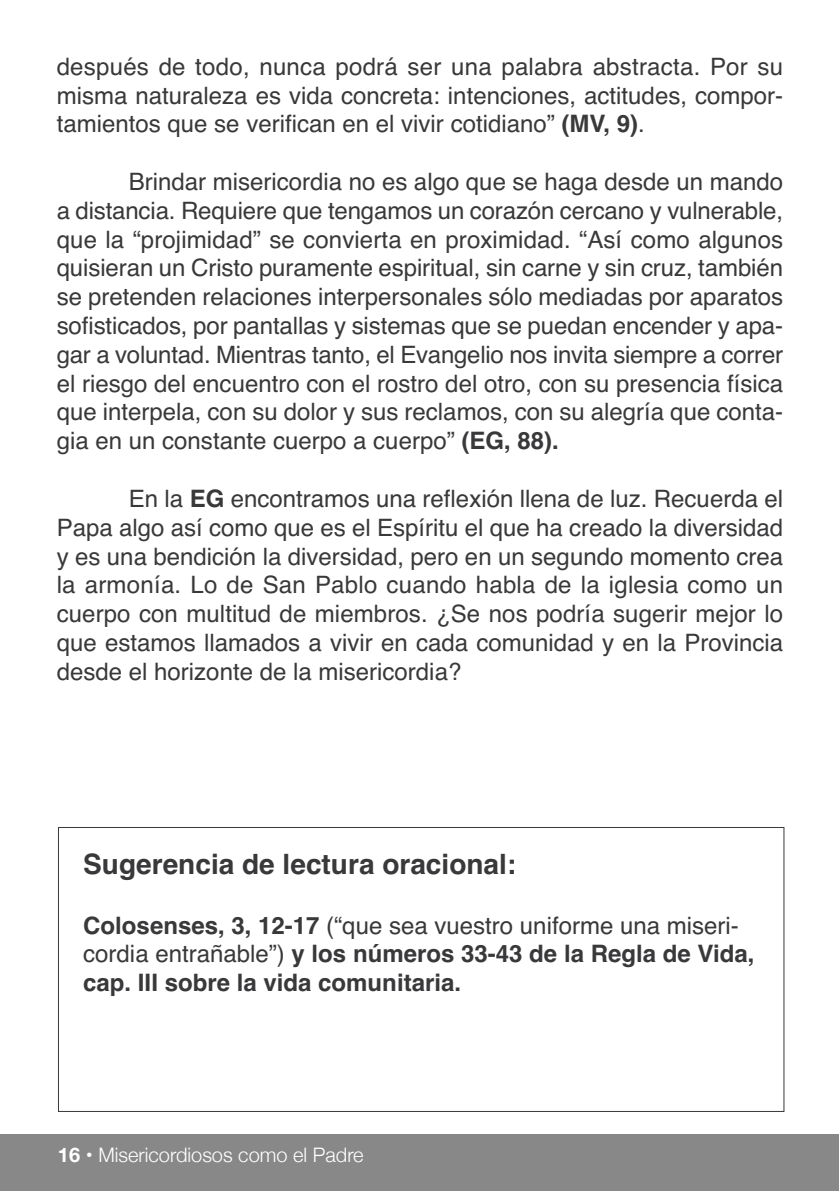
<style>
.page{position:relative;width:840px;height:1191px;background:#fff}
.page>*{position:absolute;margin:0;border:0;box-sizing:border-box;transform-origin:0 0}
.t1{font:700 28px "Helvetica";color:#39383a}
.t2{font:24px/28.8px "Helvetica";color:#39383a;text-align:justify}
.t3{font:700 24px/28.8px "Helvetica";color:#39383a}
.t4{font:20px "font 000000001 c 240 c 52";color:#fff}
.s1{font-weight:700}
.s2{font-weight:400}
</style>
<div class="page">
<div style="left:0;top:1134px;width:838px;height:57px;background:#888889"></div>
<p class="t2" style="left:57px;top:53px;width:727px">después de todo, nunca podrá ser una palabra abstracta. Por su misma naturaleza es vida concreta: intenciones, actitudes, compor&shy;tamientos que se verifican en el vivir cotidiano” <span class="s1">(MV, 9)</span>.</p>
<p class="t2" style="left:57px;top:168px;width:727px;text-indent:72px">Brindar misericordia no es algo que se haga desde un mando a distancia. Requiere que tengamos un corazón cercano y vulnerable, que la “projimidad” se convierta en proximidad. “Así como algunos quisieran un Cristo puramente espiritual, sin carne y sin cruz, también se pretenden relaciones interpersonales sólo mediadas por aparatos sofisticados, por pantallas y sistemas que se puedan encender y apa&shy;gar a voluntad. Mientras tanto, el Evangelio nos invita siempre a correr el riesgo del encuentro con el rostro del otro, con su presencia física que interpela, con su dolor y sus reclamos, con su alegría que conta&shy;gia en un constante cuerpo a cuerpo” <span class="s1">(EG, 88).</span></p>
<p class="t2" style="left:57px;top:485px;width:727px;text-indent:72px">En la <span class="s1">EG</span> encontramos una reflexión llena de luz. Recuerda el Papa algo así como que es el Espíritu el que ha creado la diversidad y es una bendición la diversidad, pero en un segundo momento crea la armonía. Lo de San Pablo cuando habla de la iglesia como un cuerpo con multitud de miembros. ¿Se nos podría sugerir mejor lo que estamos llamados a vivir en cada comunidad y en la Provincia desde el horizonte de la misericordia?</p>
<p class="t1" style="left:83px;top:841px;width:434px">Sugerencia de lectura oracional:</p>
<p class="t3" style="left:83px;top:911px;width:672px">Colosenses, 3, 12-17 <span class="s2">(“que sea vuestro uniforme una miseri&shy;cordia entrañable”)</span> y los números 33-43 de la Regla de Vida, cap. III sobre la vida comunitaria.</p>
<p class="t4" style="left:58px;top:1142px;width:307px">16 • Misericordiosos como el Padre</p>
</div>
